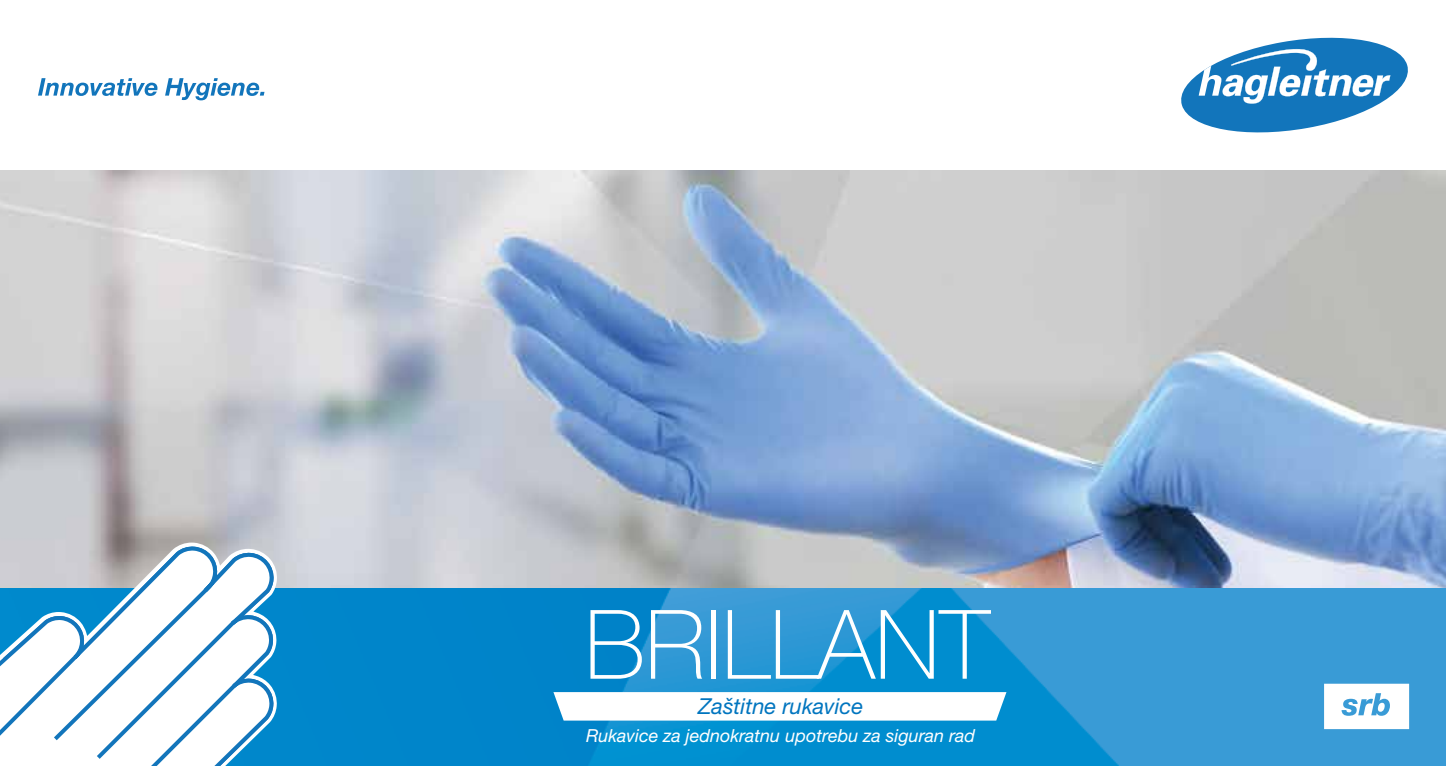
<style>
.page{position:relative;width:1446px;height:766px;background:#fff}
.page>*{position:absolute;margin:0;border:0;box-sizing:border-box;transform-origin:0 0}
.t1{font:100 96px "Helvetica Neue LT Pro";color:#fff}
.t2{font:italic 22px "Helvetica Neue LT Pro";color:#0075bf}
.t3{font:italic 18px "Helvetica Neue LT Pro";color:#fff}
</style>
<div class="page">
<img style="left:0;top:170px;width:1446px;height:595px">
<svg style="left:0;top:542px;width:277px;height:223px;background:#98b2c2"></svg>
<svg style="left:0;top:546px;width:275px;height:219px"></svg>
<svg style="left:1181px;top:37px;width:227px;height:96px"></svg>
<svg style="left:38px;top:78px;width:119px;height:18px"></svg>
<svg style="left:165px;top:78px;width:99px;height:22px"></svg>
<svg style="left:553px;top:692px;width:453px;height:28px"></svg>
<svg style="left:1324px;top:683px;width:85px;height:46px"></svg>
<h1 class="t1" style="left:584px;top:589px;width:407px">BRILLANT</h1>
<p class="t2" style="left:698px;top:693px;width:166px">Zaštitne rukavice</p>
<p class="t3" style="left:586px;top:724px;width:390px">Rukavice za jednokratnu upotrebu za siguran rad</p>
</div>
